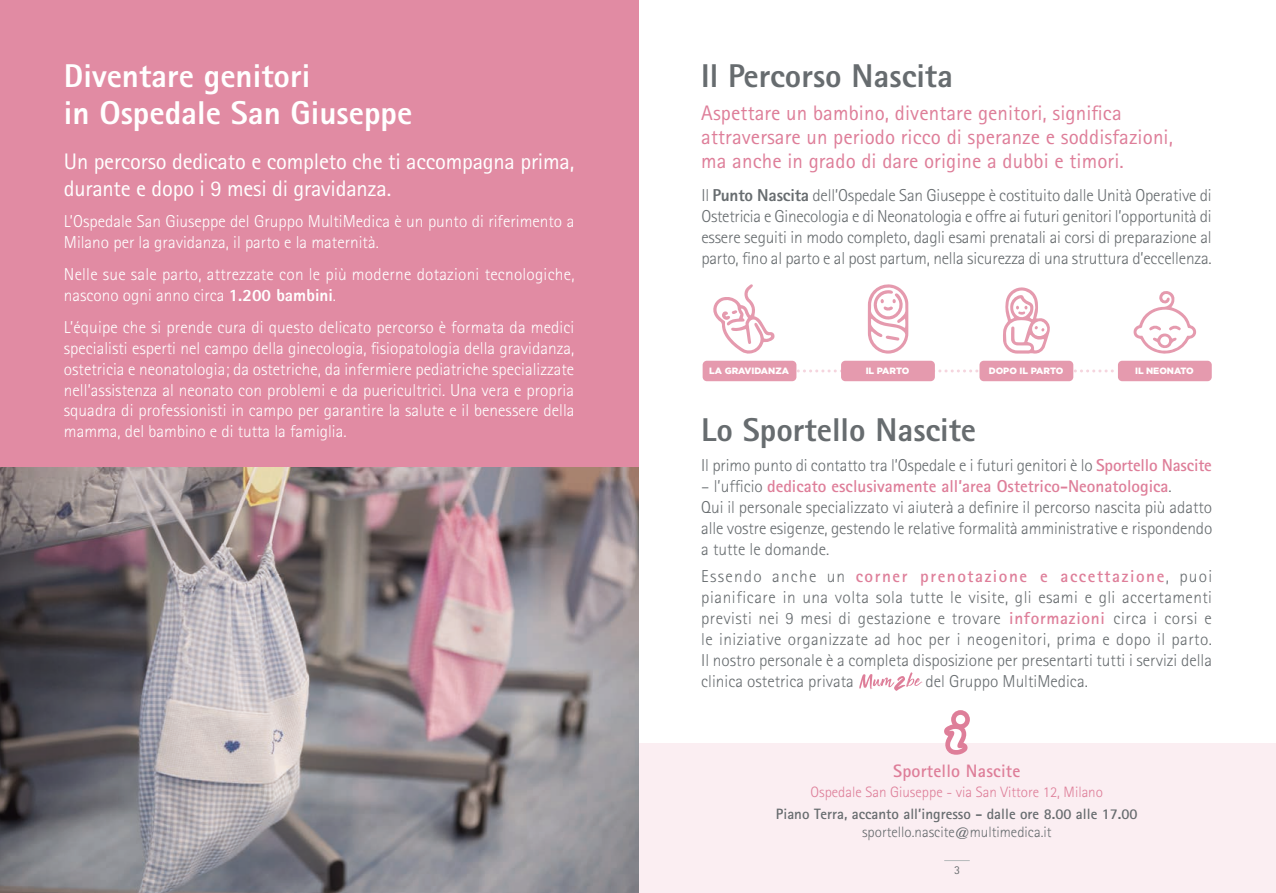
<style>
.page{position:relative;width:1276px;height:893px;background:#fff}
.page>*{position:absolute;margin:0;border:0;box-sizing:border-box;transform-origin:0 0}
.t1{font:800 33px/37.2px "Rotis Sans Serif Std";color:#fff}
.t2{font:800 33px "Rotis Sans Serif Std";color:#676c6f}
.t3{font:22.5px/27px "Rotis Sans Serif Std";letter-spacing:-.01em;color:#fff}
.t4{font:21px/24px "Rotis Sans Serif Std";letter-spacing:.005em;color:#de7e99}
.t5{font:700 18px "Rotis Sans Serif Std";letter-spacing:.01em;color:#de7e99}
.t6{font:300 17.25px/21px "Rotis Sans Serif Std";letter-spacing:-.005em;color:#676c6f;text-align:justify}
.t7{font:300 17.25px/21px "Rotis Sans Serif Std";color:#fff}
.t8{font:700 15px "Rotis Sans Serif Std";color:#676c6f}
.t9{font:300 15px "Rotis Sans Serif Std";color:#de7e99}
.t10{font:300 15px "Rotis Sans Serif Std";color:#676c6f}
.t11{font:12px "Rotis Sans Serif Std";color:#676c6f}
.t12{font:900 9.15px "Gotham";color:#fff}
.s1{font-weight:800}
.s2{font-weight:700;color:#de7e99}
</style>
<div class="page">
<div style="left:638px;top:743px;width:638px;height:150px;background:#fbeef2"></div>
<svg style="left:944px;top:710px;width:26px;height:45px"></svg>
<svg style="left:944px;top:860px;width:25px;height:1px"></svg>
<div style="left:0;top:0;width:639px;height:893px;background:#e18ba3"></div>
<svg style="left:859px;top:672px;width:63px;height:19px"></svg>
<svg style="left:796px;top:369px;width:318px;height:3px"></svg>
<svg style="left:713px;top:284px;width:62px;height:70px"></svg>
<div style="left:702px;top:361px;width:94px;height:20px;background:#e59aae;border-radius:4px"></div>
<div style="left:979px;top:361px;width:94px;height:20px;background:#e59aae;border-radius:4px"></div>
<svg style="left:868px;top:284px;width:40px;height:70px"></svg>
<div style="left:841px;top:361px;width:94px;height:20px;background:#e59aae;border-radius:4px"></div>
<div style="left:1118px;top:361px;width:93px;height:20px;background:#e59aae;border-radius:4px"></div>
<svg style="left:1133px;top:291px;width:63px;height:63px"></svg>
<svg style="left:1003px;top:287px;width:47px;height:67px"></svg>
<img style="left:0;top:467px;width:639px;height:426px">
<h1 class="t1" style="left:64px;top:57px;width:350px">Diventare genitori<br>in Ospedale San Giuseppe</h1>
<h1 class="t2" style="left:701px;top:55px;width:253px">Il Percorso Nascita</h1>
<p class="t4" style="left:701px;top:100px;width:473px">Aspettare un bambino, diventare genitori, significa attraversare un periodo ricco di speranze e soddisfazioni, ma anche in grado di dare origine a dubbi e timori.</p>
<h2 class="t3" style="left:64px;top:147px;width:512px">Un percorso dedicato e completo che ti accompagna prima, durante e dopo i 9 mesi di gravidanza.</h2>
<p class="t7" style="left:64px;top:211px;width:512px">L’Ospedale San Giuseppe del Gruppo MultiMedica è un punto di riferimento a<br>Milano per la gravidanza, il parto e la maternità.</p>
<p class="t7" style="left:64px;top:264px;width:512px">Nelle sue sale parto, attrezzate con le più moderne dotazioni tecnologiche, nascono ogni anno circa <span class="s1">1.200 bambini</span>.</p>
<p class="t7" style="left:64px;top:316px;width:512px;text-align:justify">L’équipe che si prende cura di questo delicato percorso è formata da medici specialisti esperti nel campo della ginecologia, fisiopatologia della gravidanza, ostetricia e neonatologia; da ostetriche, da infermiere pediatriche specializzate nell’assistenza al neonato con problemi e da puericultrici. Una vera e propria squadra di professionisti in campo per garantire la salute e il benessere della mamma, del bambino e di tutta la famiglia.</p>
<p class="t6" style="left:701px;top:185px;width:512px">Il <span class="s1">Punto Nascita</span> dell’Ospedale San Giuseppe è costituito dalle Unità Operative di Ostetricia e Ginecologia e di Neonatologia e offre ai futuri genitori l’opportunità di essere seguiti in modo completo, dagli esami prenatali ai corsi di preparazione al parto, fino al parto e al post partum, nella sicurezza di una struttura d’eccellenza.</p>
<p class="t12" style="left:709px;top:364px;width:81px">LA GRAVIDANZA</p>
<p class="t12" style="left:865px;top:364px;width:45px">IL PARTO</p>
<p class="t12" style="left:988px;top:364px;width:76px">DOPO IL PARTO</p>
<p class="t12" style="left:1135px;top:364px;width:60px">IL NEONATO</p>
<h1 class="t2" style="left:701px;top:409px;width:276px">Lo Sportello Nascite</h1>
<p class="t6" style="left:701px;top:454px;width:512px">Il primo punto di contatto tra l’Ospedale e i futuri genitori è lo <span class="s2">Sportello Nascite</span></p>
<p class="t6" style="left:701px;top:475px;width:512px;text-align:left">– l’ufficio <span class="s2">dedicato esclusivamente all’area Ostetrico-Neonatologica</span>.<br>Qui il personale specializzato vi aiuterà a definire il percorso nascita più adatto alle vostre esigenze, gestendo le relative formalità amministrative e rispondendo a tutte le domande.</p>
<p class="t6" style="left:701px;top:566px;width:512px">Essendo anche un <span class="s2">corner prenotazione e accettazione</span>, puoi pianificare in una volta sola tutte le visite, gli esami e gli accertamenti previsti nei 9 mesi di gestazione e trovare <span class="s2">informazioni</span> circa i corsi e le iniziative organizzate ad hoc per i neogenitori, prima e dopo il parto.<br>Il nostro personale è a completa disposizione per presentarti tutti i servizi della clinica ostetrica privata</p>
<p class="t6" style="left:925px;top:671px;width:164px">del Gruppo MultiMedica.</p>
<p class="t5" style="left:893px;top:759px;width:129px">Sportello Nascite</p>
<p class="t9" style="left:810px;top:783px;width:294px">Ospedale San Giuseppe - via San Vittore 12, Milano</p>
<p class="t8" style="left:776px;top:805px;width:363px">Piano Terra, accanto all’ingresso - dalle ore 8.00 alle 17.00</p>
<p class="t10" style="left:862px;top:824px;width:191px">sportello.nascite@multimedica.it</p>
<p class="t11" style="left:954px;top:863px;width:7px">3</p>
</div>
